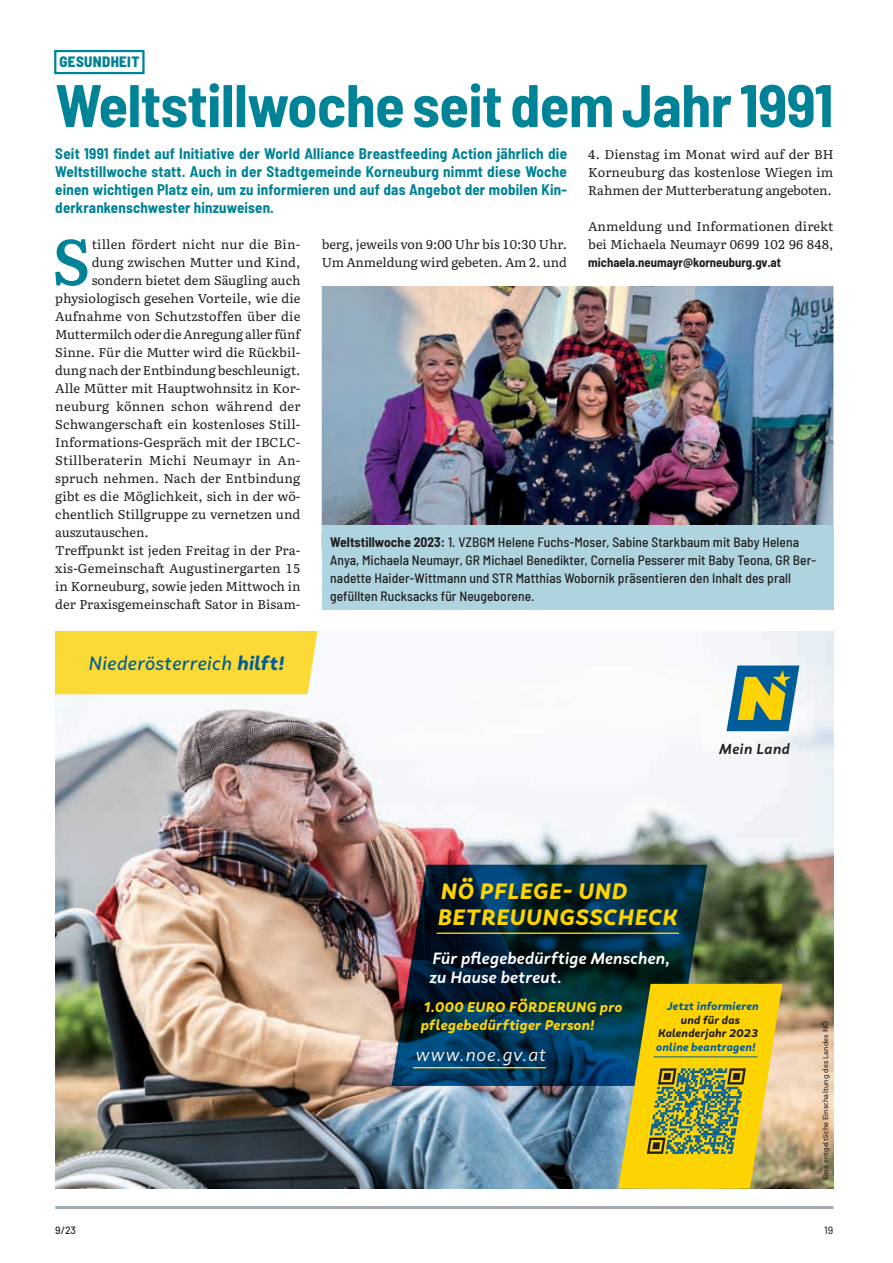
<style>
.page{position:relative;width:893px;height:1263px;background:#fff}
.page>*{position:absolute;margin:0;border:0;box-sizing:border-box;transform-origin:0 0}
.t1{font:600 64.2px "Literata";color:#008396}
.t2{font:700 semi-condensed 60px "Barlow";letter-spacing:-.005em;color:#008396}
.t3{font:italic 900 22.5px/25.7px "Faible";letter-spacing:.03em;color:#fed304}
.t4{font:italic 500 19.5px "Faible";letter-spacing:.02em;color:#005d9c}
.t5{font:italic 18.75px "Faible";letter-spacing:.045em;color:#fff}
.t6{font:italic 700 16.5px/18.8px "Faible";letter-spacing:.015em;color:#fff}
.t7{font:700 semi-condensed 15px/18px "Barlow";letter-spacing:.01em;color:#008396;text-align:justify}
.t8{font:800 semi-condensed 15px "Barlow";letter-spacing:.025em;color:#008396}
.t9{font:italic 700 14.7px "Faible";letter-spacing:.03em;color:#231f20}
.t10{font:italic 900 14.25px/18px "Faible";letter-spacing:.025em;color:#fed304}
.t11{font:500 semi-condensed 13.5px/18px "Barlow";letter-spacing:.005em;color:#231f20}
.t12{font:12.75px/18px "Literata";color:#231f20}
.t13{font:700 semi-condensed 12.75px "Barlow";color:#231f20}
.t14{font:12.75px "Literata";letter-spacing:.025em;color:#231f20}
.t15{font:12.75px "Literata";letter-spacing:.02em;color:#231f20}
.t16{font:italic 900 11.25px "Faible";letter-spacing:.02em;color:#005d9c}
.t17{font:italic 900 11.25px/13.5px "Faible";letter-spacing:.02em;color:#231f20;text-align:center}
.t18{font:500 10.5px "Barlow";color:#231f20}
.t19{font:500 10.5px "Barlow";color:#343f47}
.t20{font:500 7.5px "Faible";letter-spacing:.02em;color:#231f20}
.s1{font-weight:700}
.s2{font-weight:900}
</style>
<div class="page">
<hr style="left:55px;top:1206px;width:778px;height:3px;background:#a2acb4">
<div style="left:54px;top:50px;width:91px;height:24px;border:2px solid #008396"></div>
<img style="left:322px;top:286px;width:511px;height:239px">
<div style="left:322px;top:525px;width:511px;height:84px;background:#aed5df"></div>
<img style="left:55px;top:631px;width:778px;height:557px">
<svg style="left:726px;top:665px;width:73px;height:66px;background:#74997c"></svg>
<div style="left:55px;top:631px;width:266px;height:63px;background:#fcda35"></div>
<svg style="left:392px;top:865px;width:315px;height:221px;background:#0c2e43"></svg>
<hr style="left:413px;top:1067px;width:132px;height:1px;background:#fed304">
<svg style="left:618px;top:984px;width:164px;height:204px;background:#c6b52c"></svg>
<hr style="left:654px;top:1056px;width:103px;height:1px;background:#005d9c">
<hr style="left:437px;top:932px;width:242px;height:2px;background:#fed304">
<p class="t8" style="left:60px;top:51px;width:81px">GESUNDHEIT</p>
<h2 class="t2" style="left:55px;top:62px;width:780px">Weltstillwoche seit dem Jahr 1991</h2>
<p class="t7" style="left:55px;top:144px;width:513px">Seit 1991 findet auf Initiative der World Alliance Breastfeeding Action jährlich die Weltstillwoche statt. Auch in der Stadtgemeinde Korneuburg nimmt diese Woche einen wichtigen Platz ein, um zu informieren und auf das Angebot der mobilen Kin&shy;derkrankenschwester hinzuweisen.</p>
<h1 class="t1" style="left:52px;top:210px;width:40px">S</h1>
<p class="t15" style="left:92px;top:235px;width:210px">tillen fördert nicht nur die Bin-</p>
<p class="t12" style="left:588px;top:144px;width:247px;text-align:justify">4. Dienstag im Monat wird auf der BH Korneuburg das kostenlose Wiegen im Rahmen der Mutterberatung angeboten.</p>
<p class="t12" style="left:588px;top:216px;width:247px">Anmeldung und Informationen direkt bei Michaela Neumayr 0699 102 96 848,</p>
<p class="t13" style="left:588px;top:253px;width:194px">michaela.neumayr@korneuburg.gv.at</p>
<p class="t12" style="left:322px;top:234px;width:247px">berg, jeweils von 9:00 Uhr bis 10:30 Uhr.<br>Um Anmeldung wird gebeten. Am 2. und</p>
<p class="t12" style="left:92px;top:252px;width:210px">dung zwischen Mutter und Kind,</p>
<p class="t12" style="left:92px;top:270px;width:210px">sondern bietet dem Säugling auch</p>
<p class="t12" style="left:55px;top:288px;width:247px">physiologisch gesehen Vorteile, wie die</p>
<p class="t12" style="left:55px;top:306px;width:247px">Aufnahme von Schutzstoffen über die</p>
<p class="t12" style="left:55px;top:324px;width:247px">Muttermilch oder die Anregung aller fünf</p>
<p class="t12" style="left:55px;top:342px;width:247px">Sinne. Für die Mutter wird die Rückbil-</p>
<p class="t12" style="left:55px;top:360px;width:247px">dung nach der Entbindung beschleunigt.</p>
<p class="t12" style="left:55px;top:378px;width:247px">Alle Mütter mit Hauptwohnsitz in Kor-</p>
<p class="t12" style="left:55px;top:396px;width:247px">neuburg können schon während der</p>
<p class="t12" style="left:55px;top:414px;width:247px">Schwangerschaft ein kostenloses Still-</p>
<p class="t12" style="left:55px;top:432px;width:247px">Informations-Gespräch mit der IBCLC-</p>
<p class="t14" style="left:55px;top:451px;width:247px">Stillberaterin Michi Neumayr in An-</p>
<p class="t12" style="left:55px;top:468px;width:247px">spruch nehmen. Nach der Entbindung</p>
<p class="t12" style="left:55px;top:486px;width:247px">gibt es die Möglichkeit, sich in der wö-</p>
<p class="t12" style="left:55px;top:504px;width:247px">chentlich Stillgruppe zu vernetzen und</p>
<p class="t12" style="left:55px;top:522px;width:95px">auszutauschen.</p>
<p class="t12" style="left:55px;top:540px;width:247px">Treffpunkt ist jeden Freitag in der Pra-</p>
<p class="t12" style="left:55px;top:558px;width:247px">xis-Gemeinschaft Augustinergarten 15</p>
<p class="t12" style="left:55px;top:576px;width:247px">in Korneuburg, sowie jeden Mittwoch in</p>
<p class="t12" style="left:55px;top:594px;width:247px">der Praxisgemeinschaft Sator in Bisam-</p>
<p class="t11" style="left:330px;top:532px;width:487px"><span class="s1">Weltstillwoche 2023:</span> 1. VZBGM Helene Fuchs-Moser, Sabine Starkbaum mit Baby Helena Anya, Michaela Neumayr, GR Michael Benedikter, Cornelia Pesserer mit Baby Teona, GR Ber&shy;nadette Haider-Wittmann und STR Matthias Wobornik präsentieren den Inhalt des prall gefüllten Rucksacks für Neugeborene.</p>
<h3 class="t4" style="left:88px;top:651px;width:198px">Niederösterreich <span class="s2">hilft!</span></h3>
<p class="t9" style="left:719px;top:739px;width:72px">Mein Land</p>
<h3 class="t3" style="left:438px;top:879px;width:241px">NÖ PFLEGE- UND<br>BETREUUNGSSCHECK</h3>
<p class="t6" style="left:429px;top:949px;width:242px">Für pflegebedürftige Menschen, zu Hause betreut.</p>
<p class="t10" style="left:421px;top:998px;width:203px">1.000 EURO FÖRDERUNG pro pflegebedürftiger Person!</p>
<p class="t16" style="left:667px;top:998px;width:93px">Jetzt informieren</p>
<p class="t17" style="left:658px;top:1013px;width:102px">und für das<br>Kalenderjahr 2023</p>
<p class="t16" style="left:656px;top:1039px;width:101px">online beantragen!</p>
<h3 class="t5" style="left:416px;top:1042px;width:132px">www.noe.gv.at</h3>
<p class="t20" style="left:821px;top:1180px;width:161px;rotate:-90deg">Eine entgeltliche Einschaltung des Landes NÖ</p>
<p class="t18" style="left:55px;top:1222px;width:22px">9/23</p>
<p class="t19" style="left:824px;top:1222px;width:11px">19</p>
</div>
